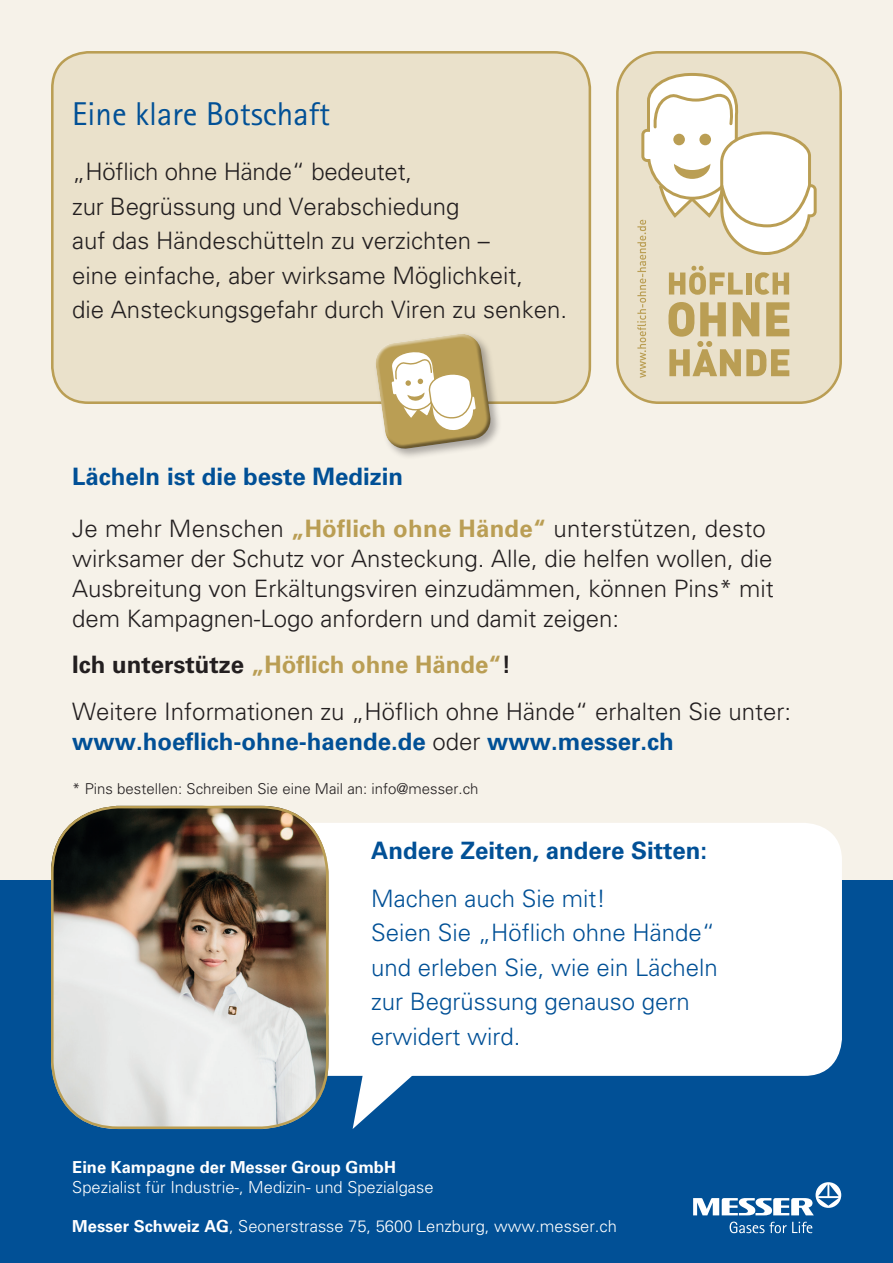
<style>
.page{position:relative;width:893px;height:1263px;background:#f6f2e9}
.page>*{position:absolute;margin:0;border:0;box-sizing:border-box;transform-origin:0 0}
.t1{font:33px "Rotis Sans Serif";color:#015096}
.t2{font:300 24px/34.5px "Univers LTCE";color:#231f20}
.t3{font:300 24px/34.5px "Univers LTCE";color:#015096}
.t4{font:700 24px "Univers LTCE";color:#015096}
.t5{font:300 16.5px "Univers LTCE";color:#fff}
.t6{font:700 16.5px "Univers LTCE";color:#fff}
.t7{font:300 15px "Univers LTCE";color:#231f20}
.s1{font-weight:700;color:#015096}
.s2{font-weight:700;color:#ba9e54}
.s3{font-weight:700}
.s4{font-weight:300;color:#231f20}
</style>
<div class="page">
<div style="left:0;top:880px;width:893px;height:383px;background:#015096"></div>
<div style="left:109px;top:823px;width:733px;height:253px;background:#fff;border-radius:37px"></div>
<svg style="left:353px;top:1075px;width:64px;height:54px"></svg>
<img style="left:51px;top:806px;width:278px;height:323px">
<div style="left:51px;top:806px;width:278px;height:323px;border:3px solid #ba9e54;border-radius:66px"></div>
<div style="left:52px;top:52px;width:538px;height:351px;background:#eae1cb;border-radius:36px"></div>
<div style="left:51px;top:51px;width:540px;height:353px;border:3px solid #ba9e54;border-radius:36px"></div>
<div style="left:617px;top:52px;width:224px;height:351px;background:#eae1cb;border-radius:41px"></div>
<div style="left:616px;top:51px;width:226px;height:353px;border:3px solid #ba9e54;border-radius:41px"></div>
<svg style="left:637px;top:73px;width:180px;height:305px"></svg>
<div style="left:373px;top:331px;width:129px;height:129px;background:#231f20;opacity:.36"></div>
<svg style="left:371px;top:331px;width:124px;height:121px"></svg>
<svg style="left:730px;top:1221px;width:82px;height:12px"></svg>
<svg style="left:693px;top:1182px;width:148px;height:33px"></svg>
<h1 class="t1" style="left:72px;top:94px;width:259px">Eine klare Botschaft</h1>
<p class="t2" style="left:72px;top:155px;width:496px">„Höflich ohne Hände“ bedeutet,<br>zur Begrüssung und Verabschiedung<br>auf das Händeschütteln zu verzichten –<br>eine einfache, aber wirksame Möglichkeit,<br>die Ansteckungsgefahr durch Viren zu senken.</p>
<p class="t2" style="left:72px;top:452px;width:695px;line-height:51.3px"><span class="s1">Lächeln ist die beste Medizin<br></span>Je mehr Menschen <span class="s2">„Höflich ohne Hände“</span> unterstützen, desto</p>
<p class="t2" style="left:72px;top:544px;width:703px;line-height:30px;text-align:justify">wirksamer der Schutz vor Ansteckung. Alle, die helfen wollen, die Ausbreitung von Erkältungsviren einzudämmen, können Pins* mit dem Kampagnen-Logo anfordern und damit zeigen:</p>
<p class="t2" style="left:72px;top:642px;width:720px;line-height:46.8px"><span class="s3">Ich unterstütze</span> <span class="s2">„Höflich ohne Hände“</span><span class="s3">!<br></span>Weitere Informationen zu „Höflich ohne Hände“ erhalten Sie unter:</p>
<p class="t4" style="left:72px;top:728px;width:603px">www.hoeflich-ohne-haende.de <span class="s4">oder</span> www.messer.ch</p>
<p class="t7" style="left:72px;top:780px;width:408px">* Pins bestellen: Schreiben Sie eine Mail an: info@messer.ch</p>
<p class="t4" style="left:371px;top:837px;width:338px">Andere Zeiten, andere Sitten:</p>
<p class="t3" style="left:371px;top:881px;width:348px">Machen auch Sie mit!<br>Seien Sie „Höflich ohne Hände“ und erleben Sie, wie ein Lächeln zur Begrüssung genauso gern erwidert wird.</p>
<p class="t6" style="left:72px;top:1157px;width:325px">Eine Kampagne der Messer Group GmbH</p>
<p class="t5" style="left:72px;top:1177px;width:363px">Spezialist für Industrie-, Medizin- und Spezialgase</p>
<p class="t5" style="left:72px;top:1217px;width:546px"><span class="s3">Messer Schweiz AG</span>, Seonerstrasse 75, 5600 Lenzburg, www.messer.ch</p>
</div>
